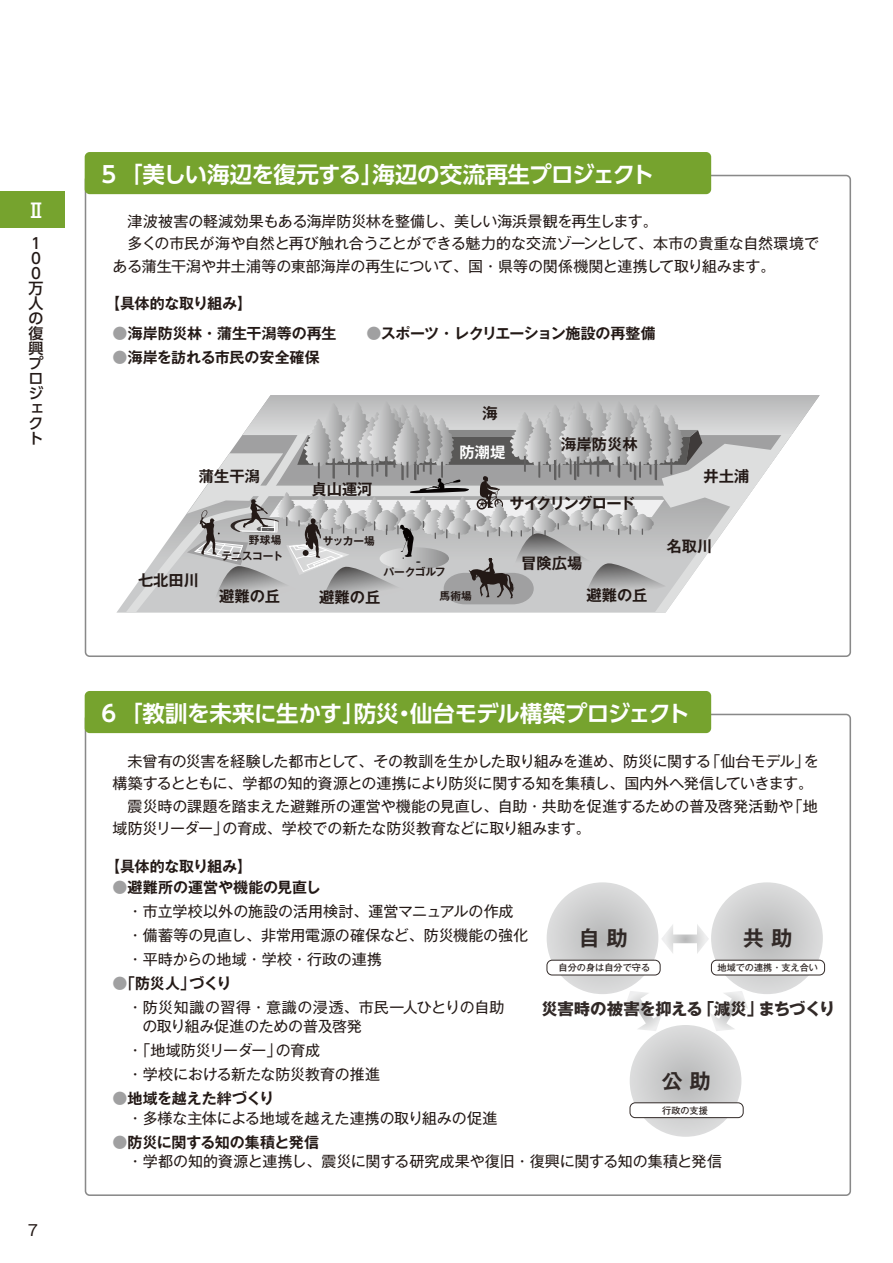
<style>
.page{position:relative;width:893px;height:1263px;background:#fff}
.page>*{position:absolute;margin:0;border:0;box-sizing:border-box;transform-origin:0 0}
.t1{font:700 22.5px "UD Shin Go Pro De";letter-spacing:-.02em;color:#fff}
.t2{font:700 21px "Gothic MB101 Pr 6 De";color:#312927}
.t3{font:500 19.5px "UD Shin Go Pro";color:#fff}
.t4{font:700 16.35px "Gothic MB101 Pr 6";letter-spacing:-.02em;color:#312927}
.t5{font:700 15.3px "Gothic MB101 Pr 6 De";color:#231916}
.t6{font:700 15.3px "Gothic MB101 Pr 6 De";letter-spacing:-.09em;color:#231916}
.t7{font:700 15.3px "Gothic MB101 Pr 6 De";color:#fff}
.t8{font:15px/22.5px "Gothic MB101 Pr 6";letter-spacing:-.01em;color:#231916}
.t9{font:700 15px "Gothic MB101 Pr 6 De";letter-spacing:-.01em;color:#231916}
.t10{font:500 15px/15px "UD Shin Go Pro";color:#231916}
.t11{font:700 10.65px/15.8px "Gothic MB101 Pr 6 De";letter-spacing:-.015em;color:#231916;text-align:right}
.t12{font:500 9.15px "Gothic MB101 Pr 6";color:#312927}
.s1{color:#a0a0a1}
</style>
<div class="page">
<div style="left:0;top:191px;width:64px;height:36px;background:#76a32e"></div>
<div style="left:85px;top:152px;width:626px;height:42px;background:#76a32e;border-radius:5px"></div>
<div style="left:85px;top:691px;width:626px;height:42px;background:#76a32e;border-radius:5px"></div>
<svg style="left:126px;top:395px;width:694px;height:218px"></svg>
<svg style="left:547px;top:882px;width:111px;height:112px;background:#cececf"></svg>
<svg style="left:662px;top:924px;width:47px;height:29px"></svg>
<svg style="left:710px;top:991px;width:38px;height:40px"></svg>
<svg style="left:624px;top:991px;width:38px;height:40px"></svg>
<div style="left:547px;top:960px;width:113px;height:15px;background:#fff;border-radius:5px"></div>
<div style="left:547px;top:960px;width:113px;height:15px;border:1px solid #312927;border-radius:5px"></div>
<svg style="left:630px;top:1025px;width:111px;height:112px;background:#cfcfd0"></svg>
<div style="left:630px;top:1103px;width:113px;height:14px;background:#fff;border-radius:5px"></div>
<div style="left:630px;top:1102px;width:113px;height:16px;border:1px solid #312927;border-radius:5px"></div>
<svg style="left:711px;top:882px;width:112px;height:112px;background:#cecfcf"></svg>
<div style="left:711px;top:960px;width:114px;height:15px;background:#fff;border-radius:5px"></div>
<div style="left:711px;top:960px;width:114px;height:15px;border:1px solid #312927;border-radius:5px"></div>
<h3 class="t3" style="left:26px;top:195px;width:16px">Ⅱ</h3>
<p class="t10" style="left:29px;top:235px;width:17px">1<br>0<br>0万人の復興プロジェクト</p>
<p class="t8" style="left:28px;top:1217px;width:11px">7</p>
<h1 class="t1" style="left:101px;top:156px;width:554px">5 「美しい海辺を復元する」海辺の交流再生プロジェクト</h1>
<p class="t8" style="left:113px;top:209px;width:708px">　津波被害の軽減効果もある海岸防災林を整備し、美しい海浜景観を再生します。<br>　多くの市民が海や自然と再び触れ合うことができる魅力的な交流ゾーンとして、本市の貴重な自然環境である蒲生干潟や井土浦等の東部海岸の再生について、国・県等の関係機関と連携して取り組みます。</p>
<p class="t9" style="left:105px;top:291px;width:149px">【具体的な取り組み】</p>
<p class="t9" style="left:113px;top:321px;width:545px"><span class="s1">●</span>海岸防災林・蒲生干潟等の再生　　<span class="s1">●</span>スポーツ・レクリエーション施設の再整備</p>
<p class="t9" style="left:113px;top:345px;width:209px"><span class="s1">●</span>海岸を訪れる市民の安全確保</p>
<p class="t5" style="left:199px;top:463px;width:63px">蒲生干潟</p>
<p class="t5" style="left:311px;top:477px;width:63px">貞山運河</p>
<p class="t5" style="left:483px;top:400px;width:17px">海</p>
<p class="t7" style="left:460px;top:439px;width:47px">防潮堤</p>
<p class="t5" style="left:561px;top:431px;width:78px">海岸防災林</p>
<p class="t6" style="left:510px;top:490px;width:127px">サイクリングロード</p>
<p class="t5" style="left:138px;top:567px;width:63px">七北田川</p>
<p class="t11" style="left:221px;top:532px;width:63px">野球場<br>テニスコート</p>
<p class="t11" style="left:323px;top:532px;width:54px">サッカー場</p>
<p class="t5" style="left:219px;top:583px;width:63px">避難の丘</p>
<p class="t5" style="left:521px;top:551px;width:63px">冒険広場</p>
<p class="t11" style="left:383px;top:563px;width:64px">パークゴルフ</p>
<p class="t5" style="left:319px;top:584px;width:63px">避難の丘</p>
<p class="t11" style="left:439px;top:587px;width:34px">馬術場</p>
<p class="t5" style="left:586px;top:583px;width:63px">避難の丘</p>
<p class="t5" style="left:703px;top:464px;width:47px">井土浦</p>
<p class="t5" style="left:667px;top:533px;width:47px">名取川</p>
<h1 class="t1" style="left:101px;top:695px;width:590px">6 「教訓を未来に生かす」防災・仙台モデル構築プロジェクト</h1>
<p class="t8" style="left:113px;top:749px;width:708px">　未曾有の災害を経験した都市として、その教訓を生かした取り組みを進め、防災に関する「仙台モデル」を構築するとともに、学都の知的資源との連携により防災に関する知を集積し、国内外へ発信していきます。　震災時の課題を踏まえた避難所の運営や機能の見直し、自助・共助を促進するための普及啓発活動や「地域防災リーダー」の育成、学校での新たな防災教育などに取り組みます。</p>
<p class="t9" style="left:105px;top:853px;width:149px">【具体的な取り組み】</p>
<p class="t9" style="left:113px;top:874px;width:210px"><span class="s1">●</span>避難所の運営や機能の見直し</p>
<p class="t8" style="left:128px;top:898px;width:402px;line-height:24px">・市立学校以外の施設の活用検討、運営マニュアルの作成・備蓄等の見直し、非常用電源の確保など、防災機能の強化・平時からの地域・学校・行政の連携</p>
<p class="t9" style="left:113px;top:970px;width:120px"><span class="s1">●</span>「防災人」づくり</p>
<p class="t8" style="left:142px;top:996px;width:364px;line-height:19.5px;text-indent:-15px">・防災知識の習得・意識の浸透、市民一人ひとりの自助の取り組み促進のための普及啓発</p>
<p class="t8" style="left:128px;top:1037px;width:254px;line-height:24px">・「地域防災リーダー」の育成<br>・学校における新たな防災教育の推進</p>
<p class="t9" style="left:113px;top:1086px;width:163px"><span class="s1">●</span>地域を越えた絆づくり</p>
<p class="t8" style="left:128px;top:1106px;width:371px">・多様な主体による地域を越えた連携の取り組みの促進</p>
<p class="t9" style="left:113px;top:1129px;width:208px"><span class="s1">●</span>防災に関する知の集積と発信</p>
<p class="t8" style="left:128px;top:1149px;width:596px">・学都の知的資源と連携し、震災に関する研究成果や復旧・復興に関する知の集積と発信</p>
<h2 class="t2" style="left:579px;top:921px;width:51px">自 助</h2>
<h2 class="t2" style="left:743px;top:921px;width:51px">共 助</h2>
<p class="t12" style="left:718px;top:960px;width:102px">地域での連携・支え合い</p>
<p class="t12" style="left:559px;top:960px;width:93px">自分の身は自分で守る</p>
<p class="t4" style="left:541px;top:996px;width:295px">災害時の被害を抑える「減災」まちづくり</p>
<h2 class="t2" style="left:662px;top:1063px;width:51px">公 助</h2>
<p class="t12" style="left:662px;top:1103px;width:47px">行政の支援</p>
</div>
